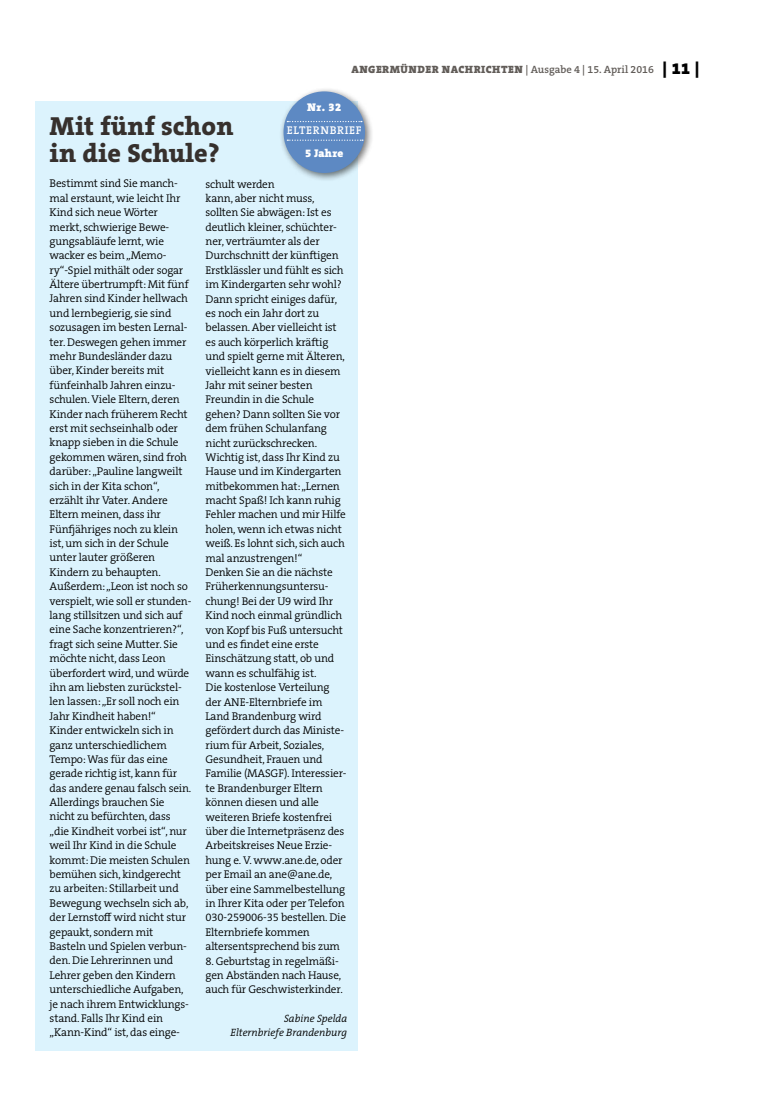
<style>
.page{position:relative;width:762px;height:1117px;background:#fff}
.page>*{position:absolute;margin:0;border:0;box-sizing:border-box;transform-origin:0 0}
.t1{font:800 26.25px/27.5px "The Serif B W8";letter-spacing:.01em;color:#36302d}
.t2{font:300 11.25px/14.4px "The Serif B W4";letter-spacing:-.015em;color:#000}
.t3{font:600 11.25px "The Serif B W6";letter-spacing:.055em;color:#fff}
.t4{font:900 11.25px "The Serif B W9";letter-spacing:.02em;color:#fff}
.t5{font:900 10.62px "The Serif B W9";letter-spacing:.045em;color:#615c58}
.t6{font:italic 300 10.62px/14.4px "The Serif B W4";color:#000;text-align:right}
.s1{font-family:"The Serif B W6";font-weight:600}
.s2{font-size:16.25px;color:#000}
</style>
<div class="page">
<div style="left:35px;top:101px;width:323px;height:949px;background:#dcf3fd"></div>
<div style="left:279px;top:87px;width:95px;height:95px;background:#000;opacity:.55"></div>
<div style="left:283px;top:91px;width:82px;height:82px;background:#5d89c3;border-radius:50%"></div>
<svg style="left:287px;top:121px;width:75px;height:1px"></svg>
<svg style="left:287px;top:139px;width:76px;height:2px"></svg>
<p class="t4" style="left:307px;top:100px;width:36px">Nr. 32</p>
<p class="t5" style="left:351px;top:63px;width:349px">ANGERMÜNDER NACHRICHTEN <span class="s1">| Ausgabe 4 | 15. April 2016</span> <span class="s2">| 11 |</span></p>
<h1 class="t1" style="left:50px;top:112px;width:185px">Mit fünf schon in die Schule?</h1>
<p class="t2" style="left:50px;top:176px;width:143px">Bestimmt sind Sie manch&shy;mal erstaunt, wie leicht Ihr<br>Kind sich neue Wörter merkt, schwierige Bewe&shy;gungsabläufe lernt, wie wacker es beim „Memo&shy;ry“-Spiel mithält oder sogar<br>Ältere übertrumpft: Mit fünf<br>Jahren sind Kinder hellwach und lernbegierig, sie sind sozusagen im besten Lernal&shy;ter. Deswegen gehen immer mehr Bundesländer dazu über, Kinder bereits mit fünfeinhalb Jahren einzu&shy;schulen. Viele Eltern, deren<br>Kinder nach früherem Recht erst mit sechseinhalb oder knapp sieben in die Schule gekommen wären, sind froh darüber: „Pauline langweilt sich in der Kita schon“, erzählt ihr Vater. Andere<br>Eltern meinen, dass ihr<br>Fünfjähriges noch zu klein ist, um sich in der Schule unter lauter größeren<br>Kindern zu behaupten.<br>Außerdem: „Leon ist noch so verspielt, wie soll er stunden&shy;lang stillsitzen und sich auf eine Sache konzentrieren?“, fragt sich seine Mutter. Sie möchte nicht, dass Leon überfordert wird, und würde ihn am liebsten zurückstel&shy;len lassen: „Er soll noch ein<br>Jahr Kindheit haben!“<br>Kinder entwickeln sich in ganz unterschiedlichem<br>Tempo: Was für das eine gerade richtig ist, kann für das andere genau falsch sein.<br>Allerdings brauchen Sie nicht zu befürchten, dass „die Kindheit vorbei ist“, nur weil Ihr Kind in die Schule kommt: Die meisten Schulen bemühen sich, kindgerecht zu arbeiten: Stillarbeit und<br>Bewegung wechseln sich ab, der Lernstoff wird nicht stur gepaukt, sondern mit<br>Basteln und Spielen verbun&shy;den. Die Lehrerinnen und<br>Lehrer geben den Kindern unterschiedliche Aufgaben, je nach ihrem Entwicklungs&shy;stand. Falls Ihr Kind ein „Kann-Kind“ ist, das einge-</p>
<p class="t2" style="left:206px;top:176px;width:142px">schult werden<br>kann, aber nicht muss, sollten Sie abwägen: Ist es deutlich kleiner, schüchter&shy;ner, verträumter als der<br>Durchschnitt der künftigen<br>Erstklässler und fühlt es sich im Kindergarten sehr wohl?<br>Dann spricht einiges dafür, es noch ein Jahr dort zu belassen. Aber vielleicht ist es auch körperlich kräftig und spielt gerne mit Älteren, vielleicht kann es in diesem<br>Jahr mit seiner besten<br>Freundin in die Schule gehen? Dann sollten Sie vor dem frühen Schulanfang nicht zurückschrecken.<br>Wichtig ist, dass Ihr Kind zu<br>Hause und im Kindergarten mitbekommen hat: „Lernen macht Spaß! Ich kann ruhig<br>Fehler machen und mir Hilfe holen, wenn ich etwas nicht weiß. Es lohnt sich, sich auch mal anzustrengen!“<br>Denken Sie an die nächste<br>Früherkennungsuntersu&shy;chung! Bei der U9 wird Ihr<br>Kind noch einmal gründlich von Kopf bis Fuß untersucht und es findet eine erste<br>Einschätzung statt, ob und wann es schulfähig ist.<br>Die kostenlose Verteilung der ANE-Elternbriefe im<br>Land Brandenburg wird gefördert durch das Ministe&shy;rium für Arbeit, Soziales,<br>Gesundheit, Frauen und<br>Familie (MASGF). Interessier&shy;te Brandenburger Eltern können diesen und alle weiteren Briefe kostenfrei über die Internetpräsenz des<br>Arbeitskreises Neue Erzie&shy;hung e. V. www.ane.de, oder per Email an ane@ane.de, über eine Sammelbestellung in Ihrer Kita oder per Telefon<br>030-259006-35 bestellen. Die<br>Elternbriefe kommen altersentsprechend bis zum</p>
<p class="t3" style="left:287px;top:123px;width:76px">ELTERNBRIEF</p>
<p class="t4" style="left:305px;top:145px;width:40px">5 Jahre</p>
<p class="t2" style="left:206px;top:953px;width:139px">8. Geburtstag in regelmäßi&shy;gen Abständen nach Hause, auch für Geschwisterkinder.</p>
<p class="t6" style="left:230px;top:1010px;width:118px">Sabine Spelda<br>Elternbriefe Brandenburg</p>
</div>
